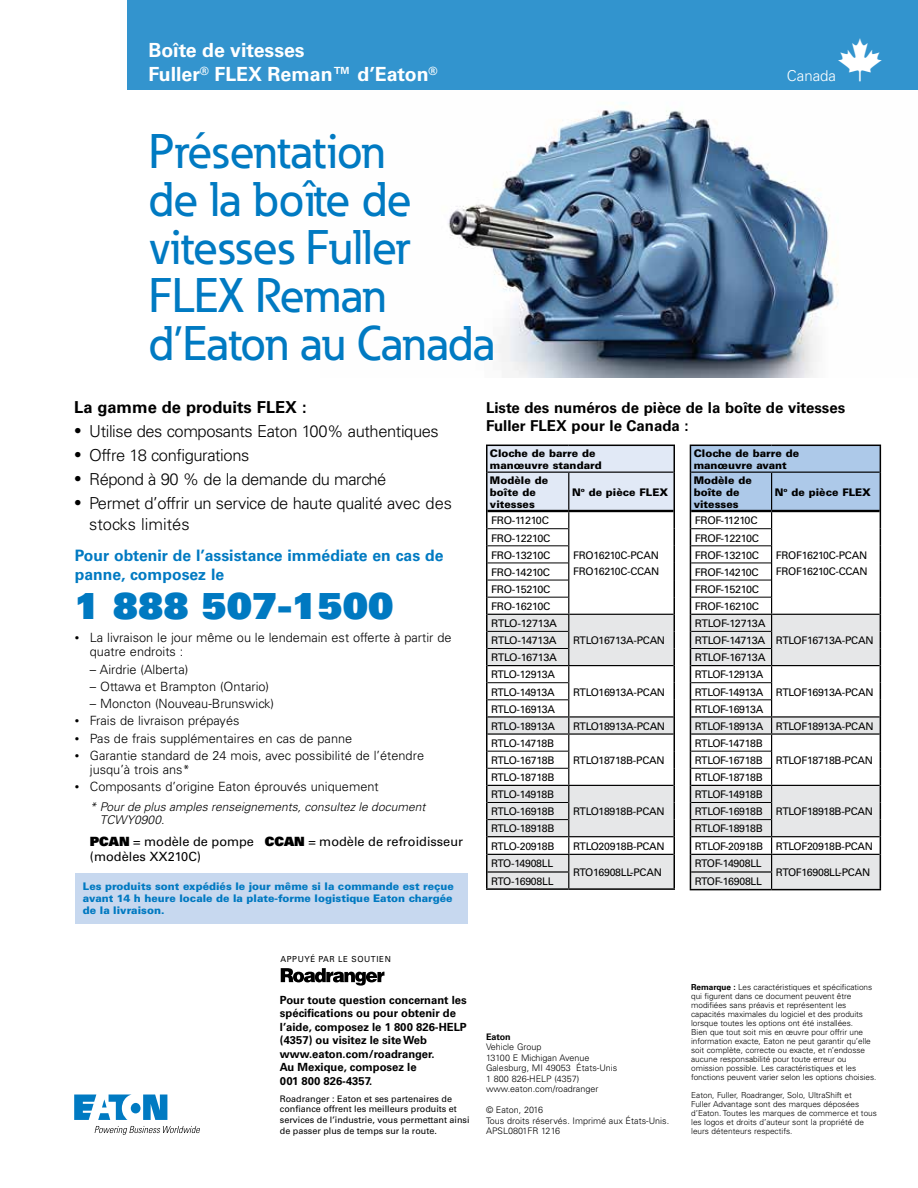
<style>
.page{position:relative;width:918px;height:1188px;background:#fff}
.page>*{position:absolute;margin:0;border:0;box-sizing:border-box;transform-origin:0 0}
.t1{font:500 48px/48px "Eaton";letter-spacing:-.01em;color:#007ac2}
.t2{font:48px "Carta";color:#fff}
.t3{font:900 36px "Univers";color:#0079c1}
.t4{font:700 19.5px/24px "Univers";color:#fff}
.t5{font:300 16.5px/21px "Univers";letter-spacing:-.025em;color:#000}
.t6{font:700 16.5px "Univers";color:#000}
.t7{font:700 15.75px/18.9px "Univers";color:#007ac2}
.t8{font:700 15px/18px "Univers";color:#000}
.t9{font:300 15px "Univers";color:#fff}
.t10{font:300 12.75px/14.2px "Univers";color:#000}
.t11{font:12.75px/15.3px "Univers";color:#000}
.t12{font:italic 300 12px/13.5px "Univers";color:#000}
.t13{font:700 11.25px/13.5px "Univers";color:#000}
.t14{font:10.5px/17.1px "Univers";letter-spacing:-.025em;color:#000}
.t15{font:900 10.5px/12px "Univers";color:#000}
.t16{font:900 10.5px/12px "Univers";color:#0079c1}
.t17{font:300 9px/10.5px "Univers";color:#000}
.t18{font:9px/10.8px "Univers";color:#000}
.t19{font:700 9px "Univers";color:#000}
.t20{font:8.4px "Univers";letter-spacing:.075em;color:#000;scale:.95 1}
.t21{font:300 8.25px/9px "Univers";letter-spacing:-.005em;color:#000}
.s1{font-size:15px}
.s2{font-size:9px}
.s3{font-weight:900}
.s4{font-weight:700}
</style>
<div class="page">
<img style="left:448px;top:102px;width:390px;height:276px">
<div style="left:127px;top:0;width:791px;height:90px;background:#3294ce"></div>
<svg style="left:74px;top:1095px;width:93px;height:25px"></svg>
<svg style="left:95px;top:1126px;width:105px;height:9px"></svg>
<svg style="left:281px;top:968px;width:103px;height:18px"></svg>
<hr style="left:486px;top:888px;width:83px;height:2px;background:#000">
<hr style="left:569px;top:888px;width:106px;height:2px;background:#000">
<svg style="left:486px;top:445px;width:189px;height:443px"></svg>
<hr style="left:488px;top:836px;width:81px;height:1px;background:#000">
<hr style="left:690px;top:889px;width:82px;height:1px;background:#000">
<hr style="left:772px;top:889px;width:109px;height:1px;background:#000">
<svg style="left:690px;top:445px;width:191px;height:444px"></svg>
<hr style="left:691px;top:836px;width:81px;height:1px;background:#000">
<div style="left:75px;top:873px;width:393px;height:51px;background:#c7d8ef"></div>
<h3 class="t4" style="left:148px;top:38px;width:291px">Boîte de vitesses<br>Fuller<sup>®</sup> FLEX Reman™ d’Eaton<sup>®</sup></h3>
<h1 class="t1" style="left:148px;top:127px;width:348px">Présentation<br>de la boîte de vitesses Fuller<br>FLEX Reman d’Eaton au Canada</h1>
<h1 class="t2" style="left:837px;top:34px;width:48px">W</h1>
<h3 class="t9" style="left:787px;top:67px;width:51px">Canada</h3>
<h3 class="t6" style="left:74px;top:398px;width:234px">La gamme de produits FLEX :</h3>
<h3 class="t5" style="left:74px;top:421px;width:366px"><span class="s1">•</span> Utilise des composants Eaton 100% authentiques</h3>
<h3 class="t5" style="left:74px;top:445px;width:177px"><span class="s1">•</span> Offre 18 configurations</h3>
<h3 class="t5" style="left:74px;top:469px;width:314px"><span class="s1">•</span> Répond à 90 % de la demande du marché</h3>
<h3 class="t5" style="left:89px;top:493px;width:364px;text-indent:-15px"><span class="s1">•</span> Permet d’offrir un service de haute qualité avec des stocks limités</h3>
<h3 class="t7" style="left:75px;top:546px;width:370px">Pour obtenir de l’assistance immédiate en cas de panne, composez le</h3>
<h2 class="t3" style="left:75px;top:582px;width:320px">1 888 507‑1500</h2>
<p class="t10" style="left:90px;top:631px;width:363px;text-indent:-15px"><span class="s2">•</span> La livraison le jour même ou le lendemain est offerte à partir de quatre endroits :</p>
<p class="t10" style="left:90px;top:662px;width:100px">– Airdrie (Alberta)</p>
<p class="t10" style="left:90px;top:679px;width:181px">– Ottawa et Brampton (Ontario)</p>
<p class="t10" style="left:90px;top:697px;width:186px">– Moncton (Nouveau-Brunswick)</p>
<p class="t10" style="left:75px;top:714px;width:166px"><span class="s2">•</span> Frais de livraison prépayés</p>
<p class="t10" style="left:75px;top:731px;width:279px"><span class="s2">•</span> Pas de frais supplémentaires en cas de panne</p>
<p class="t10" style="left:90px;top:748px;width:336px;text-indent:-15px"><span class="s2">•</span> Garantie standard de 24 mois, avec possibilité de l’étendre jusqu’à trois ans*</p>
<p class="t10" style="left:75px;top:780px;width:305px"><span class="s2">•</span> Composants d’origine Eaton éprouvés uniquement</p>
<p class="t12" style="left:100px;top:800px;width:327px;text-indent:-10px">* Pour de plus amples renseignements, consultez le document<br>TCWY0900.</p>
<p class="t11" style="left:90px;top:834px;width:375px"><span class="s3">PCAN</span> = modèle de pompe <span class="s3">CCAN</span> = modèle de refroidisseur (modèles XX210C)</p>
<p class="t16" style="left:83px;top:880px;width:373px">Les produits sont expédiés le jour même si la commande est reçue avant 14 h heure locale de la plate-forme logistique Eaton chargée de la livraison.</p>
<p class="t20" style="left:281px;top:954px;width:118px">APPUYÉ PAR LE SOUTIEN</p>
<p class="t13" style="left:280px;top:993px;width:188px">Pour toute question concernant les spécifications ou pour obtenir de l’aide, composez le 1 800 826‑HELP (4357) ou visitez le siteWeb www.eaton.com/roadranger.<br>Au Mexique, composez le<br>001 800 826‑4357.</p>
<p class="t18" style="left:280px;top:1093px;width:191px">Roadranger : Eaton et ses partenaires de confiance offrent les meilleurs produits et services de l’industrie, vous permettant ainsi de passer plus de temps sur la route.</p>
<h3 class="t8" style="left:486px;top:399px;width:361px">Liste des numéros de pièce de la boîte de vitesses<br>Fuller FLEX pour le Canada :</h3>
<p class="t15" style="left:490px;top:447px;width:113px">Cloche de barre de manœuvre standard</p>
<p class="t15" style="left:490px;top:474px;width:60px">Modèle de boîte de vitesses</p>
<p class="t15" style="left:572px;top:486px;width:98px">N<sup>o</sup> de pièce FLEX</p>
<p class="t14" style="left:491px;top:512px;width:59px">FRO-11210C</p>
<p class="t14" style="left:573px;top:548px;width:88px;line-height:15.6px">FRO16210C-PCAN<br>FRO16210C-CCAN</p>
<p class="t14" style="left:491px;top:529px;width:67px">FRO-12210C<br>FRO-13210C<br>FRO-14210C<br>FRO-15210C<br>FRO-16210C<br>RTLO-12713A<br>RTLO-14713A</p>
<p class="t14" style="left:573px;top:632px;width:94px">RTLO16713A-PCAN</p>
<p class="t14" style="left:491px;top:649px;width:67px">RTLO-16713A<br>RTLO-12913A<br>RTLO-14913A</p>
<p class="t14" style="left:491px;top:700px;width:65px">RTLO-16913A<br>RTLO-18913A</p>
<p class="t14" style="left:491px;top:735px;width:65px">RTLO-14718B<br>RTLO-16718B</p>
<p class="t14" style="left:491px;top:769px;width:65px;text-align:justify">RTLO-18718B RTLO-14918B RTLO-16918B</p>
<p class="t14" style="left:491px;top:820px;width:65px">RTLO-18918B<br>RTLO-20918B</p>
<p class="t14" style="left:491px;top:855px;width:64px">RTO-14908LL</p>
<p class="t14" style="left:491px;top:873px;width:64px">RTO-16908LL</p>
<p class="t14" style="left:573px;top:683px;width:94px">RTLO16913A-PCAN</p>
<p class="t14" style="left:573px;top:718px;width:94px">RTLO18913A-PCAN</p>
<p class="t14" style="left:573px;top:752px;width:93px">RTLO18718B-PCAN</p>
<p class="t14" style="left:573px;top:803px;width:93px">RTLO18918B-PCAN</p>
<p class="t14" style="left:573px;top:838px;width:93px">RTLO20918B-PCAN</p>
<p class="t14" style="left:573px;top:864px;width:90px">RTO16908LL-PCAN</p>
<p class="t15" style="left:694px;top:447px;width:107px">Cloche de barre de manœuvre avant</p>
<p class="t15" style="left:694px;top:474px;width:60px">Modèle de boîte de vitesses</p>
<p class="t15" style="left:775px;top:486px;width:98px">N<sup>o</sup> de pièce FLEX</p>
<p class="t14" style="left:695px;top:512px;width:64px">FROF-11210C</p>
<p class="t14" style="left:776px;top:548px;width:93px;line-height:15.6px">FROF16210C-PCAN<br>FROF16210C-CCAN</p>
<p class="t14" style="left:695px;top:529px;width:180px">FROF-12210C<br>FROF-13210C<br>FROF-14210C<br>FROF-15210C<br>FROF-16210C<br>RTLOF-12713A<br>RTLOF-14713A RTLOF16713A-PCAN<br>RTLOF-16713A<br>RTLOF-12913A<br>RTLOF-14913A RTLOF16913A-PCAN<br>RTLOF-16913A<br>RTLOF-18913A RTLOF18913A-PCAN<br>RTLOF-14718B<br>RTLOF-16718B RTLOF18718B-PCAN<br>RTLOF-18718B<br>RTLOF-14918B<br>RTLOF-16918B RTLOF18918B-PCAN<br>RTLOF-18918B<br>RTLOF-20918B RTLOF20918B-PCAN<br>RTOF-14908LL</p>
<p class="t14" style="left:776px;top:864px;width:96px">RTOF16908LL-PCAN</p>
<p class="t14" style="left:695px;top:873px;width:69px">RTOF-16908LL</p>
<p class="t19" style="left:486px;top:1031px;width:26px">Eaton</p>
<p class="t17" style="left:486px;top:1042px;width:133px">Vehicle Group<br>13100 E Michigan Avenue<br>Galesburg, MI 49053 États‑Unis<br>1 800 826‑HELP (4357) www.eaton.com/roadranger</p>
<p class="t17" style="left:486px;top:1105px;width:185px">© Eaton, 2016<br>Tous droits réservés. Imprimé aux États‑Unis.<br>APSL0801FR 1216</p>
<p class="t21" style="left:691px;top:983px;width:187px"><span class="s4">Remarque :</span> Les caractéristiques et spécifications qui figurent dans ce document peuvent être modifiées sans préavis et représentent les capacités maximales du logiciel et des produits lorsque toutes les options ont été installées.<br>Bien que tout soit mis en œuvre pour offrir une information exacte, Eaton ne peut garantir qu’elle soit complète, correcte ou exacte, et n’endosse aucune responsabilité pour toute erreur ou omission possible. Les caractéristiques et les fonctions peuvent varier selon les options choisies.</p>
<p class="t21" style="left:691px;top:1091px;width:187px">Eaton, Fuller, Roadranger, Solo, UltraShift et<br>Fuller Advantage sont des marques déposées d’Eaton. Toutes les marques de commerce et tous les logos et droits d’auteur sont la propriété de leurs détenteurs respectifs.</p>
</div>
